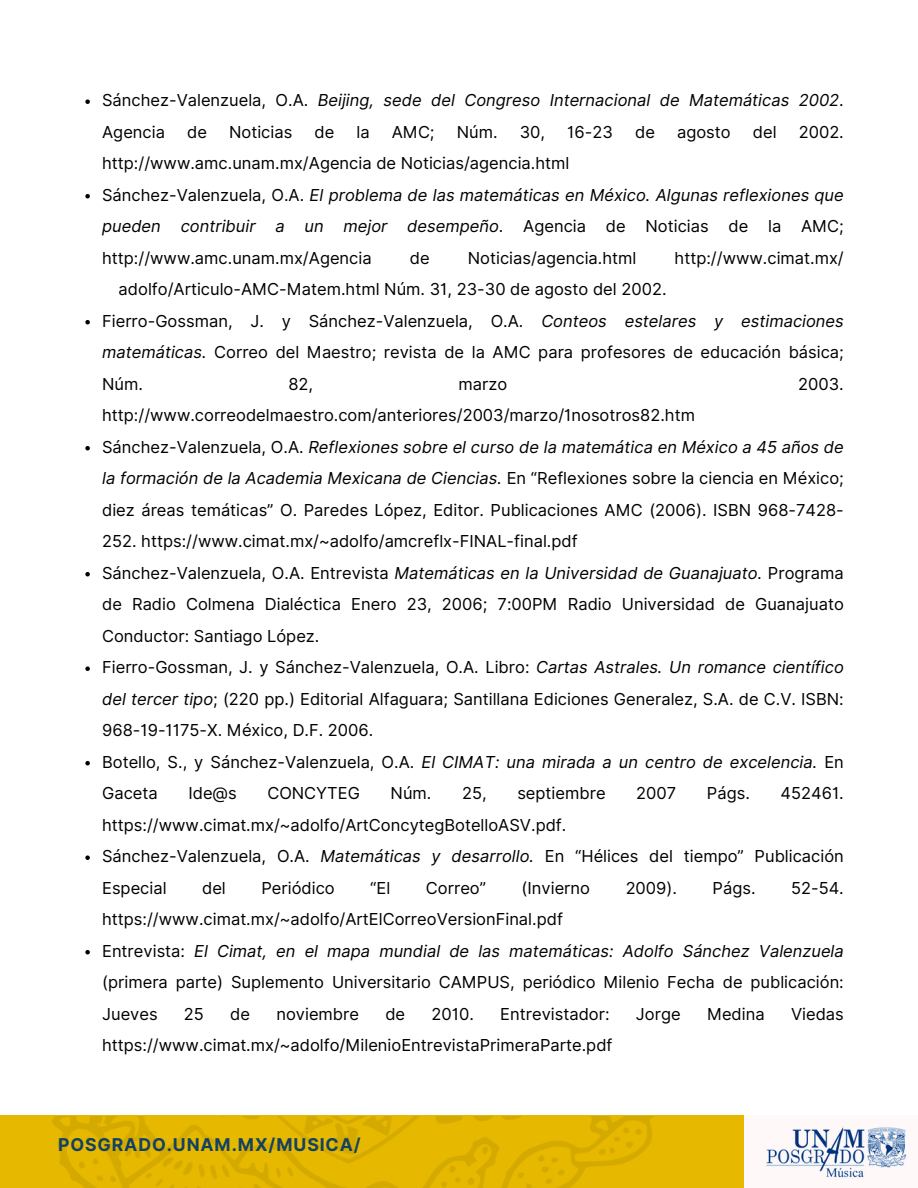
<style>
.page{position:relative;width:918px;height:1188px;background:#fff}
.page>*{position:absolute;margin:0;border:0;box-sizing:border-box;transform-origin:0 0}
.t1{font:700 17.7px "Inter";letter-spacing:.05em;color:#134261}
.t2{font:16.5px/31.5px "Inter";color:#000;text-align:justify}
.t3{font:italic 16.5px/31.5px "Inter";color:#000}
.s1{font-style:normal}
.s2{font-style:italic}
</style>
<div class="page">
<svg style="left:0;top:1115px;width:918px;height:73px;background:#e2b500"></svg>
<img style="left:745px;top:1115px;width:173px;height:73px">
<svg style="left:85px;top:99px;width:5px;height:5px"></svg>
<svg style="left:85px;top:194px;width:5px;height:4px"></svg>
<svg style="left:85px;top:320px;width:5px;height:4px"></svg>
<svg style="left:85px;top:446px;width:5px;height:4px"></svg>
<svg style="left:85px;top:572px;width:5px;height:4px"></svg>
<svg style="left:85px;top:666px;width:5px;height:5px"></svg>
<svg style="left:85px;top:761px;width:5px;height:4px"></svg>
<svg style="left:85px;top:855px;width:5px;height:5px"></svg>
<svg style="left:85px;top:950px;width:5px;height:4px"></svg>
<p class="t3" style="left:102px;top:84px;width:743px"><span class="s1">Sánchez-Valenzuela, O.A.</span> Beijing, sede del Congreso Internacional de Matemáticas 2002<span class="s1">.<br>Agencia</span></p>
<p class="t2" style="left:187px;top:116px;width:21px">de</p>
<p class="t2" style="left:229px;top:116px;width:65px">Noticias</p>
<p class="t2" style="left:314px;top:116px;width:21px">de</p>
<p class="t2" style="left:356px;top:116px;width:15px">la</p>
<p class="t2" style="left:392px;top:116px;width:44px">AMC;</p>
<p class="t2" style="left:457px;top:116px;width:42px">Núm.</p>
<p class="t2" style="left:520px;top:116px;width:27px">30,</p>
<p class="t2" style="left:567px;top:116px;width:47px">16-23</p>
<p class="t2" style="left:635px;top:116px;width:21px">de</p>
<p class="t2" style="left:677px;top:116px;width:55px">agosto</p>
<p class="t2" style="left:753px;top:116px;width:25px">del</p>
<p class="t2" style="left:799px;top:116px;width:47px">2002.</p>
<p class="t2" style="left:102px;top:147px;width:469px">http://www.amc.unam.mx/Agencia de Noticias/agencia.html</p>
<p class="t3" style="left:102px;top:179px;width:743px;text-align:justify"><span class="s1">Sánchez-Valenzuela, O.A.</span> El problema de las matemáticas en México. Algunas reflexiones que pueden contribuir a un mejor desempeño<span class="s1">. Agencia de Noticias de la AMC; http://www.amc.unam.mx/Agencia</span></p>
<p class="t2" style="left:410px;top:242px;width:21px">de</p>
<p class="t2" style="left:468px;top:242px;width:170px">Noticias/agencia.html</p>
<p class="t2" style="left:675px;top:242px;width:171px">http://www.cimat.mx/</p>
<p class="t2" style="left:119px;top:273px;width:549px">adolfo/Articulo-AMC-Matem.html Núm. 31, 23-30 de agosto del 2002.</p>
<p class="t2" style="left:102px;top:305px;width:743px">Fierro-Gossman, J. y Sánchez-Valenzuela, O.A. <span class="s2">Conteos estelares y estimaciones matemáticas.</span> Correo del Maestro; revista de la AMC para profesores de educación básica; Núm.</p>
<p class="t2" style="left:288px;top:368px;width:26px">82,</p>
<p class="t2" style="left:459px;top:368px;width:50px">marzo</p>
<p class="t2" style="left:798px;top:368px;width:47px">2003.</p>
<p class="t2" style="left:102px;top:399px;width:594px">http://www.correodelmaestro.com/anteriores/2003/marzo/1nosotros82.htm</p>
<p class="t2" style="left:102px;top:431px;width:743px">Sánchez-Valenzuela, O.A. <span class="s2">Reflexiones sobre el curso de la matemática en México a 45 años de la formación de la Academia Mexicana de Ciencias.</span> En “Reflexiones sobre la ciencia en México; diez áreas temáticas” O. Paredes López, Editor. Publicaciones AMC (2006). ISBN 968-7428- 252. https://www.cimat.mx/~adolfo/amcreflx-FINAL-final.pdf</p>
<p class="t2" style="left:102px;top:557px;width:743px">Sánchez-Valenzuela, O.A. Entrevista <span class="s2">Matemáticas en la Universidad de Guanajuato.</span> Programa de Radio Colmena Dialéctica Enero 23, 2006; 7:00PM Radio Universidad de Guanajuato Conductor: Santiago López.</p>
<p class="t2" style="left:102px;top:651px;width:743px">Fierro-Gossman, J. y Sánchez-Valenzuela, O.A. Libro: <span class="s2">Cartas Astrales. Un romance científico del tercer tipo</span>; (220 pp.) Editorial Alfaguara; Santillana Ediciones Generalez, S.A. de C.V. ISBN:<br>968-19-1175-X. México, D.F. 2006.</p>
<p class="t2" style="left:102px;top:746px;width:743px">Botello, S., y Sánchez-Valenzuela, O.A. <span class="s2">El CIMAT: una mirada a un centro de excelencia.</span> En<br>Gaceta</p>
<p class="t2" style="left:188px;top:777px;width:50px">Ide@s</p>
<p class="t2" style="left:267px;top:777px;width:94px">CONCYTEG</p>
<p class="t2" style="left:391px;top:777px;width:42px">Núm.</p>
<p class="t2" style="left:462px;top:777px;width:26px">25,</p>
<p class="t2" style="left:517px;top:777px;width:90px">septiembre</p>
<p class="t2" style="left:636px;top:777px;width:42px">2007</p>
<p class="t2" style="left:707px;top:777px;width:44px">Págs.</p>
<p class="t2" style="left:781px;top:777px;width:65px">452461.</p>
<p class="t2" style="left:102px;top:809px;width:466px">https://www.cimat.mx/~adolfo/ArtConcytegBotelloASV.pdf.</p>
<p class="t2" style="left:102px;top:840px;width:743px">Sánchez-Valenzuela, O.A. <span class="s2">Matemáticas y desarrollo.</span> En “Hélices del tiempo” Publicación<br>Especial</p>
<p class="t2" style="left:202px;top:872px;width:25px">del</p>
<p class="t2" style="left:261px;top:872px;width:75px">Periódico</p>
<p class="t2" style="left:370px;top:872px;width:22px">“El</p>
<p class="t2" style="left:426px;top:872px;width:62px">Correo”</p>
<p class="t2" style="left:522px;top:872px;width:70px">(Invierno</p>
<p class="t2" style="left:626px;top:872px;width:53px">2009).</p>
<p class="t2" style="left:713px;top:872px;width:44px">Págs.</p>
<p class="t2" style="left:791px;top:872px;width:54px">52-54.</p>
<p class="t2" style="left:102px;top:903px;width:462px">https://www.cimat.mx/~adolfo/ArtElCorreoVersionFinal.pdf</p>
<p class="t2" style="left:102px;top:935px;width:743px">Entrevista: <span class="s2">El Cimat, en el mapa mundial de las matemáticas: Adolfo Sánchez Valenzuela </span>(primera parte) Suplemento Universitario CAMPUS, periódico Milenio Fecha de publicación:<br>Jueves</p>
<p class="t2" style="left:184px;top:998px;width:21px">25</p>
<p class="t2" style="left:230px;top:998px;width:21px">de</p>
<p class="t2" style="left:276px;top:998px;width:84px">noviembre</p>
<p class="t2" style="left:385px;top:998px;width:21px">de</p>
<p class="t2" style="left:432px;top:998px;width:44px">2010.</p>
<p class="t2" style="left:500px;top:998px;width:111px">Entrevistador:</p>
<p class="t2" style="left:636px;top:998px;width:46px">Jorge</p>
<p class="t2" style="left:707px;top:998px;width:59px">Medina</p>
<p class="t2" style="left:791px;top:998px;width:54px">Viedas</p>
<p class="t2" style="left:102px;top:1029px;width:512px">https://www.cimat.mx/~adolfo/MilenioEntrevistaPrimeraParte.pdf</p>
<p class="t1" style="left:58px;top:1134px;width:304px">POSGRADO.UNAM.MX/MUSICA/</p>
</div>
